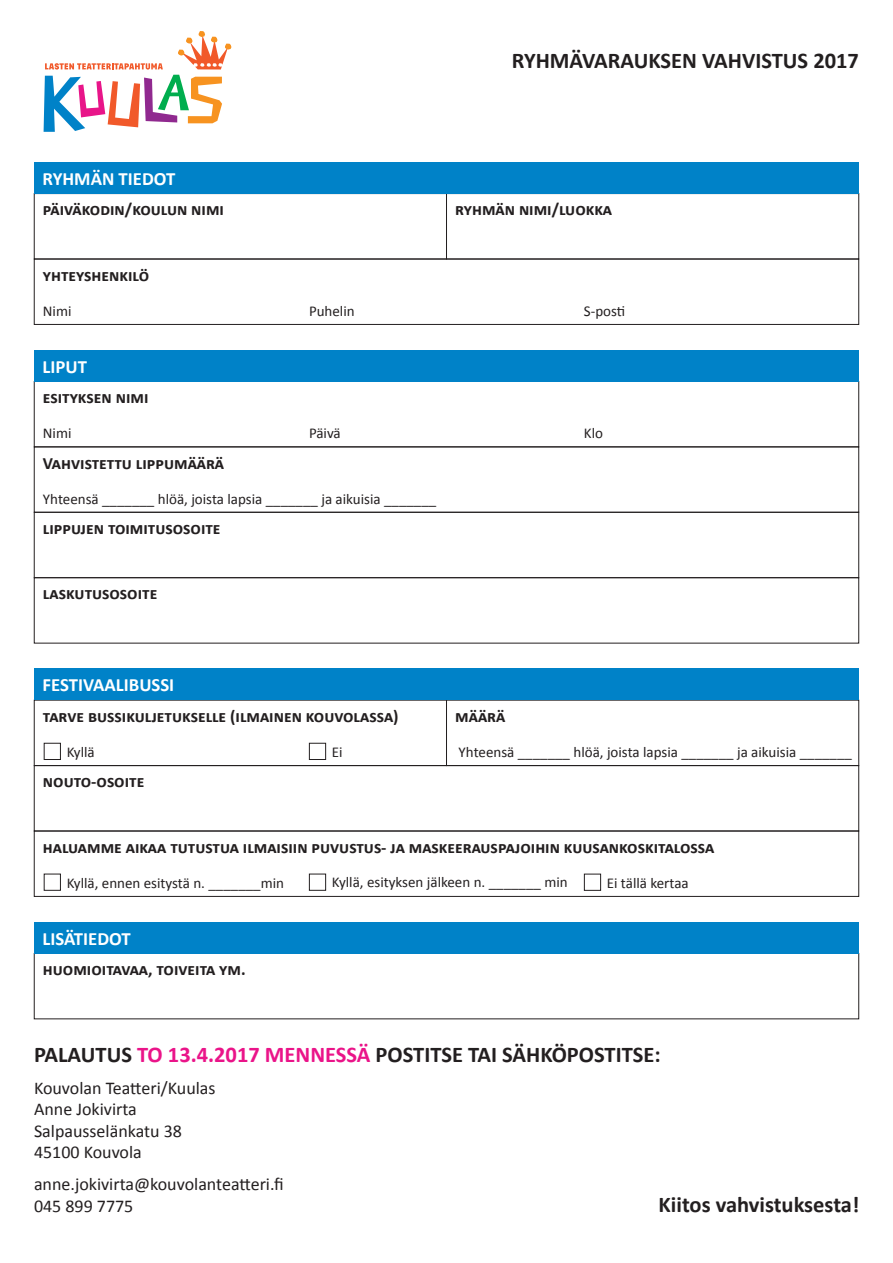
<style>
.page{position:relative;width:893px;height:1263px;background:#fff}
.page>*{position:absolute;margin:0;border:0;box-sizing:border-box;transform-origin:0 0}
.t1{font:700 22.5px "Calibri";color:#231f20}
.yläotsikko{font:700 18.75px "Calibri";color:#fff}
.t2{font:18px/21.6px "Calibri";color:#231f20}
.ots_1{font:700 17.25px "Calibri";color:#231f20}
.leipis{font:15px "Calibri";color:#231f20}
.s1{color:#ea1489}
</style>
<div class="page">
<div style="left:34px;top:259px;width:825px;height:66px;border:1px solid #231f20"></div>
<div style="left:34px;top:381px;width:825px;height:66px;border:1px solid #231f20"></div>
<div style="left:34px;top:831px;width:825px;height:66px;border:1px solid #231f20"></div>
<div style="left:34px;top:765px;width:825px;height:66px;border:1px solid #231f20"></div>
<div style="left:34px;top:512px;width:825px;height:66px;border:1px solid #231f20"></div>
<div style="left:34px;top:577px;width:825px;height:66px;border:1px solid #231f20"></div>
<div style="left:34px;top:193px;width:413px;height:66px;border:1px solid #231f20"></div>
<div style="left:446px;top:193px;width:413px;height:66px;border:1px solid #231f20"></div>
<svg style="left:44px;top:31px;width:187px;height:101px"></svg>
<div style="left:34px;top:162px;width:825px;height:31px;background:#0082c8"></div>
<div style="left:34px;top:350px;width:825px;height:31px;background:#0082c8"></div>
<div style="left:34px;top:922px;width:825px;height:31px;background:#0082c8"></div>
<div style="left:34px;top:669px;width:825px;height:31px;background:#0082c8"></div>
<div style="left:44px;top:874px;width:17px;height:17px;border:1px solid #231f20"></div>
<div style="left:309px;top:874px;width:17px;height:17px;border:1px solid #231f20"></div>
<div style="left:584px;top:874px;width:17px;height:17px;border:1px solid #231f20"></div>
<div style="left:44px;top:743px;width:17px;height:17px;border:1px solid #231f20"></div>
<div style="left:309px;top:743px;width:17px;height:17px;border:1px solid #231f20"></div>
<p class="yläotsikko" style="left:43px;top:167px;width:134px">RYHMÄN TIEDOT</p>
<p class="t1" style="left:512px;top:46px;width:349px">RYHMÄVARAUKSEN VAHVISTUS 2017</p>
<p class="ots_1" style="left:43px;top:198px;width:183px">päiväkodin/koulun nimi</p>
<p class="ots_1" style="left:455px;top:198px;width:158px">ryhmän nimi/luokka</p>
<p class="ots_1" style="left:43px;top:264px;width:108px">yhteyshenkilö</p>
<p class="leipis" style="left:43px;top:301px;width:30px">Nimi</p>
<p class="yläotsikko" style="left:43px;top:355px;width:46px">LIPUT</p>
<p class="ots_1" style="left:43px;top:386px;width:107px">esityksen nimi</p>
<p class="leipis" style="left:43px;top:424px;width:30px">Nimi</p>
<p class="leipis" style="left:309px;top:301px;width:47px">Puhelin</p>
<p class="leipis" style="left:309px;top:424px;width:33px">Päivä</p>
<p class="ots_1" style="left:43px;top:452px;width:183px">Vahvistettu lippumäärä</p>
<p class="leipis" style="left:43px;top:489px;width:395px">Yhteensä _______ hlöä, joista lapsia _______ ja aikuisia _______</p>
<p class="ots_1" style="left:43px;top:517px;width:179px">lippujen toimitusosoite</p>
<p class="ots_1" style="left:43px;top:583px;width:116px">laskutusosoite</p>
<p class="leipis" style="left:584px;top:301px;width:43px">S-posti</p>
<p class="leipis" style="left:584px;top:424px;width:21px">Klo</p>
<p class="yläotsikko" style="left:43px;top:673px;width:133px">FESTIVAALIBUSSI</p>
<p class="ots_1" style="left:43px;top:705px;width:357px">tarve bussikuljetukselle (ilmainen kouvolassa)</p>
<p class="leipis" style="left:67px;top:742px;width:30px">Kyllä</p>
<p class="leipis" style="left:332px;top:742px;width:12px">Ei</p>
<p class="ots_1" style="left:43px;top:770px;width:103px">nouto-osoite</p>
<p class="ots_1" style="left:455px;top:705px;width:51px">määrä</p>
<p class="leipis" style="left:459px;top:742px;width:395px">Yhteensä _______ hlöä, joista lapsia _______ ja aikuisia _______</p>
<p class="ots_1" style="left:43px;top:836px;width:673px">haluamme aikaa tutustua ilmaisiin puvustus- ja maskeerauspajoihin kuusankoskitalossa</p>
<p class="leipis" style="left:67px;top:873px;width:219px">Kyllä, ennen esitystä n. _______min</p>
<p class="leipis" style="left:332px;top:873px;width:237px">Kyllä, esityksen jälkeen n. _______ min</p>
<p class="leipis" style="left:607px;top:873px;width:83px">Ei tällä kertaa</p>
<p class="yläotsikko" style="left:43px;top:926px;width:90px">LISÄTIEDOT</p>
<p class="ots_1" style="left:43px;top:958px;width:204px">huomioitavaa, toiveita ym.</p>
<p class="t1" style="left:34px;top:1040px;width:628px">PALAUTUS <span class="s1">TO 13.4.2017 MENNESSÄ</span> POSTITSE TAI SÄHKÖPOSTITSE:</p>
<p class="t2" style="left:34px;top:1077px;width:183px">Kouvolan Teatteri/Kuulas<br>Anne Jokivirta</p>
<p class="t2" style="left:34px;top:1120px;width:149px">Salpausselänkatu 38</p>
<p class="t2" style="left:34px;top:1142px;width:109px">45100 Kouvola</p>
<p class="t2" style="left:34px;top:1173px;width:251px">anne.jokivirta@kouvolanteatteri.fi</p>
<p class="t2" style="left:34px;top:1195px;width:101px">045 899 7775</p>
<p class="t1" style="left:659px;top:1190px;width:202px">Kiitos vahvistuksesta!</p>
</div>
